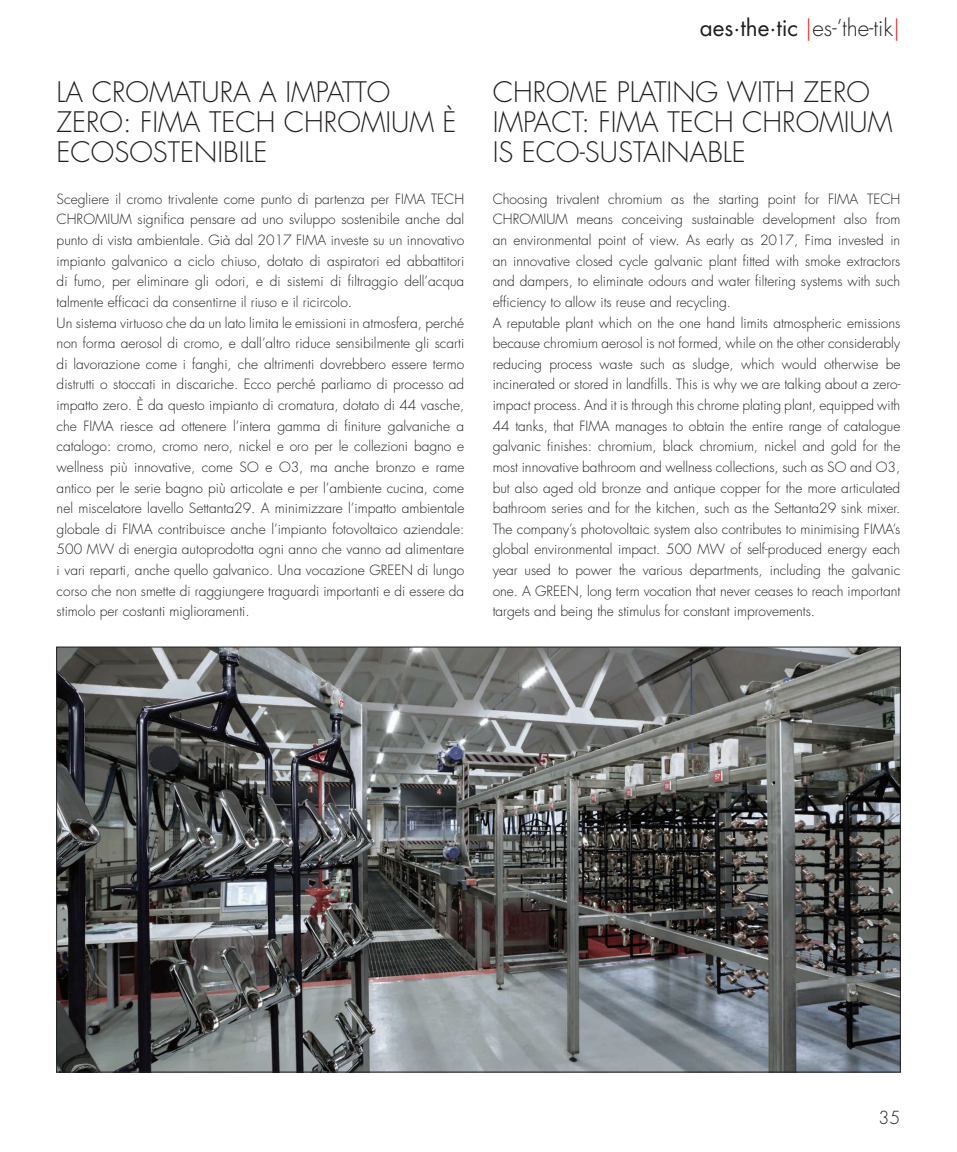
<style>
.page{position:relative;width:957px;height:1152px;background:#fff}
.page>*{position:absolute;margin:0;border:0;box-sizing:border-box;transform-origin:0 0}
.t1{font:300 27.5px/30px "Futura Std";color:#231f20}
.t2{font:22.5px "Futura Std";color:#231f20}
.t3{font:300 17.5px "Futura Std";color:#231f20}
.t4{font:300 13.75px/20.6px "Futura Std";color:#231f20}
.s1{font-weight:300;color:#ee1d23}
.s2{font-weight:300}
</style>
<div class="page">
<img style="left:58px;top:649px;width:840px;height:421px">
<h1 class="t1" style="left:57px;top:78px;width:401px">LA CROMATURA A IMPATTO<br>ZERO: FIMA TECH CHROMIUM È<br>ECOSOSTENIBILE</h1>
<p class="t4" style="left:57px;top:189px;width:409px">Scegliere il cromo trivalente come punto di partenza per FIMA TECH CHROMIUM significa pensare ad uno sviluppo sostenibile anche dal punto di vista ambientale. Già dal 2017 FIMA investe su un innovativo impianto galvanico a ciclo chiuso, dotato di aspiratori ed abbattitori di fumo, per eliminare gli odori, e di sistemi di filtraggio dell’acqua talmente efficaci da consentirne il riuso e il ricircolo.<br>Un sistema virtuoso che da un lato limita le emissioni in atmosfera, perché non forma aerosol di cromo, e dall’altro riduce sensibilmente gli scarti di lavorazione come i fanghi, che altrimenti dovrebbero essere termo distrutti o stoccati in discariche. Ecco perché parliamo di processo ad impatto zero. È da questo impianto di cromatura, dotato di 44 vasche, che FIMA riesce ad ottenere l’intera gamma di finiture galvaniche a catalogo: cromo, cromo nero, nickel e oro per le collezioni bagno e wellness più innovative, come SO e O3, ma anche bronzo e rame antico per le serie bagno più articolate e per l’ambiente cucina, come nel miscelatore lavello Settanta29. A minimizzare l’impatto ambientale globale di FIMA contribuisce anche l’impianto fotovoltaico aziendale:<br>500 MW di energia autoprodotta ogni anno che vanno ad alimentare i vari reparti, anche quello galvanico. Una vocazione GREEN di lungo corso che non smette di raggiungere traguardi importanti e di essere da stimolo per costanti miglioramenti.</p>
<h2 class="t2" style="left:700px;top:14px;width:202px">aes.the.tic <span class="s1">|</span><span class="s2">es-’the-tik</span><span class="s1">|</span></h2>
<h1 class="t1" style="left:493px;top:78px;width:401px">CHROME PLATING WITH ZERO<br>IMPACT: FIMA TECH CHROMIUM<br>IS ECO-SUSTAINABLE</h1>
<p class="t4" style="left:493px;top:189px;width:409px">Choosing trivalent chromium as the starting point for FIMA TECH CHROMIUM means conceiving sustainable development also from an environmental point of view. As early as 2017, Fima invested in an innovative closed cycle galvanic plant fitted with smoke extractors and dampers, to eliminate odours and water filtering systems with such efficiency to allow its reuse and recycling.<br>A reputable plant which on the one hand limits atmospheric emissions because chromium aerosol is not formed, while on the other considerably reducing process waste such as sludge, which would otherwise be incinerated or stored in landfills. This is why we are talking about a zero&shy;impact process. And it is through this chrome plating plant, equipped with 44 tanks, that FIMA manages to obtain the entire range of catalogue galvanic finishes: chromium, black chromium, nickel and gold for the most innovative bathroom and wellness collections, such as SO and O3, but also aged old bronze and antique copper for the more articulated bathroom series and for the kitchen, such as the Settanta29 sink mixer.<br>The company’s photovoltaic system also contributes to minimising FIMA’s global environmental impact. 500 MW of self-produced energy each year used to power the various departments, including the galvanic one. A GREEN, long term vocation that never ceases to reach important targets and being the stimulus for constant improvements.</p>
<p class="t3" style="left:878px;top:1106px;width:23px">35</p>
</div>
